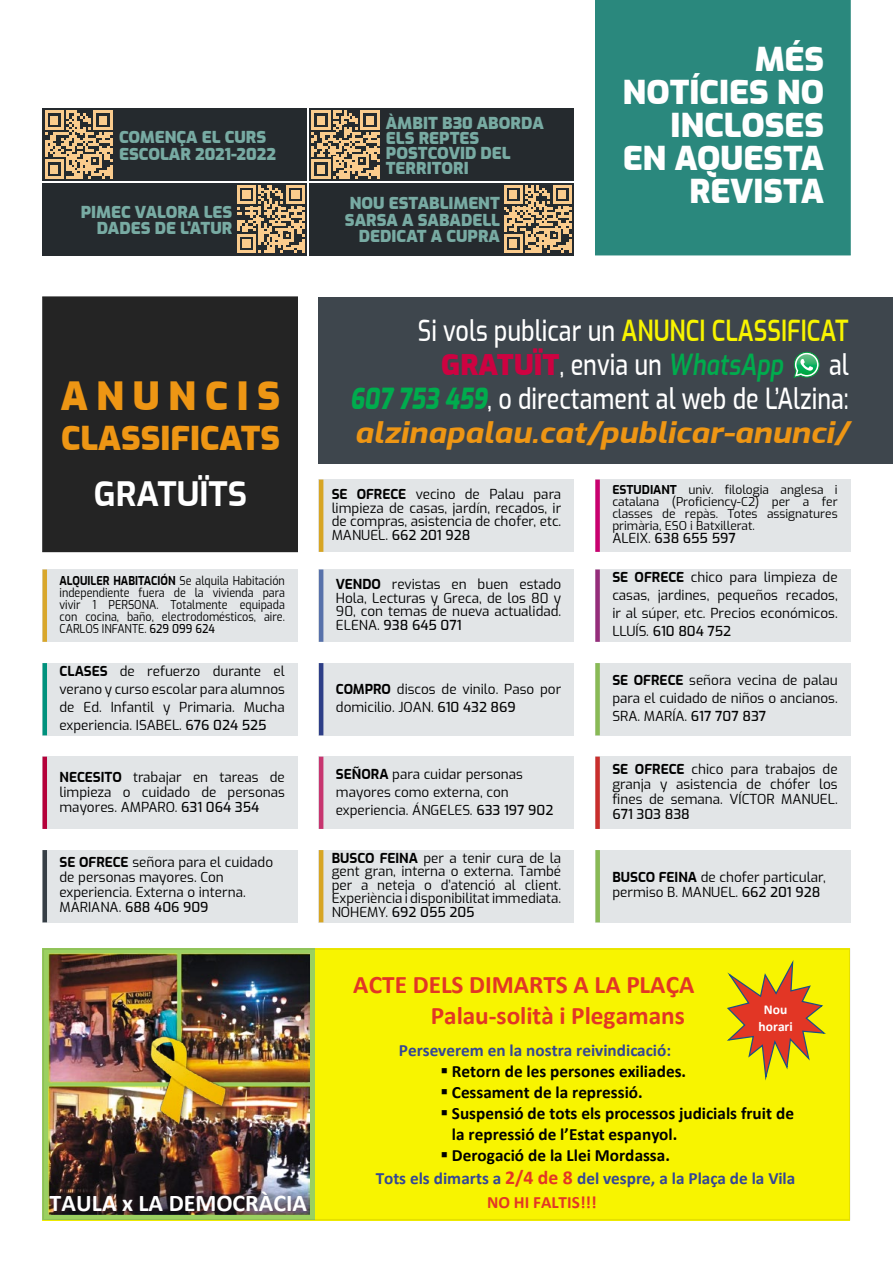
<style>
.page{position:relative;width:893px;height:1263px;background:#fff}
.page>*{position:absolute;margin:0;border:0;box-sizing:border-box;transform-origin:0 0}
.t1{font:900 39px "Exo";letter-spacing:.22em;color:#ee9614}
.H1W{font:900 33px/33px "Exo";color:#fff;text-align:right}
.t2{font:900 33px "Exo";color:#ee9614}
.t3{font:700 33px "Exo";color:#fff}
.t4{font:italic 700 28.5px/34.2px "Exo";color:#ee9614;text-align:justify;scale:1.14 1}
.t5{font:500 28.5px/34.2px "Exo";color:#fff;scale:.82 1}
.t6{font:700 25.35px/30.6px "Calibri";color:#e23625}
.t7{font:700 24px "Calibri";color:#fff}
.t8{font:700 17.25px/21px "Calibri";color:#000}
.t9{font:700 17.25px "Calibri";color:#334696}
.t10{font:700 17.25px "Calibri";color:#e23625}
.H1W-2{font:900 16.5px/16.5px "Exo";color:#78aba3}
.t11{font:13.5px/18px "Exo";color:#000;text-align:justify}
.t12{font:500 13.5px "Exo";color:#000}
.t13{font:700 13.5px/16.5px "Calibri";letter-spacing:.005em;color:#fff;text-align:center}
.t14{font:12px/12px "Exo";color:#000;text-align:justify;scale:.9 1}
.t15{font:12px/12px "Exo";color:#000;text-align:justify}
.s1{font-weight:700}
.s2{font-weight:500}
.s3{font-weight:600;color:#f8f400}
.s4{font-weight:900;color:#cd0241}
.s5{font-weight:600;font-style:italic;color:#00ac4d}
.s6{font-weight:500;font-style:normal;color:#fff}
.s7{font-weight:800;color:#00ac4d}
.s8{font-weight:400}
.s9{font-size:19.65px;color:#e23625}
</style>
<div class="page">
<div style="left:595px;top:0;width:255px;height:255px;background:#2a887d"></div>
<div style="left:43px;top:183px;width:264px;height:72px;background:#252a2e"></div>
<div style="left:43px;top:108px;width:264px;height:73px;background:#252a2e"></div>
<div style="left:309px;top:108px;width:265px;height:73px;background:#252a2e"></div>
<div style="left:309px;top:183px;width:265px;height:72px;background:#252a2e"></div>
<div style="left:43px;top:948px;width:807px;height:272px;background:#f8f400"></div>
<svg style="left:46px;top:951px;width:269px;height:266px;fill:#9bd060"></svg>
<img style="left:46px;top:951px;width:263px;height:263px">
<img style="left:148px;top:1033px;width:80px;height:98px">
<svg style="left:727px;top:960px;width:99px;height:121px"></svg>
<div style="left:43px;top:663px;width:255px;height:72px;background:#e2e5e7"></div>
<hr style="left:43px;top:663px;width:4px;height:72px;background:#00927d">
<div style="left:43px;top:757px;width:255px;height:72px;background:#e2e5e7"></div>
<hr style="left:43px;top:757px;width:4px;height:72px;background:#b5013a">
<div style="left:595px;top:480px;width:255px;height:72px;background:#e2e5e7"></div>
<div style="left:595px;top:480px;width:5px;height:72px;background:#c9006f"></div>
<div style="left:595px;top:663px;width:255px;height:72px;background:#e2e5e7"></div>
<div style="left:595px;top:663px;width:5px;height:72px;background:#89ba56"></div>
<div style="left:43px;top:850px;width:255px;height:72px;background:#e2e5e7"></div>
<hr style="left:43px;top:850px;width:4px;height:72px;background:#363e45">
<div style="left:595px;top:850px;width:256px;height:72px;background:#e2e5e7"></div>
<div style="left:595px;top:850px;width:5px;height:72px;background:#89ba56"></div>
<div style="left:319px;top:757px;width:255px;height:72px;background:#e2e5e7"></div>
<hr style="left:319px;top:757px;width:4px;height:72px;background:#c7356f">
<div style="left:595px;top:757px;width:255px;height:72px;background:#e2e5e7"></div>
<div style="left:595px;top:757px;width:5px;height:72px;background:#c92f2d"></div>
<div style="left:319px;top:297px;width:574px;height:167px;background:#3e464d"></div>
<div style="left:319px;top:663px;width:255px;height:72px;background:#e2e5e7"></div>
<hr style="left:319px;top:663px;width:4px;height:72px;background:#2d3e87">
<div style="left:323px;top:850px;width:251px;height:72px;background:#e2e5e7"></div>
<hr style="left:319px;top:850px;width:4px;height:72px;background:#d7a523">
<div style="left:323px;top:480px;width:251px;height:72px;background:#e2e5e7"></div>
<hr style="left:319px;top:480px;width:4px;height:72px;background:#d7a523">
<div style="left:595px;top:569px;width:255px;height:73px;background:#e2e5e7"></div>
<div style="left:595px;top:569px;width:5px;height:73px;background:#952d7b"></div>
<div style="left:319px;top:569px;width:255px;height:73px;background:#e2e5e7"></div>
<hr style="left:319px;top:569px;width:4px;height:73px;background:#5771aa">
<div style="left:43px;top:569px;width:255px;height:73px;background:#e2e5e7"></div>
<hr style="left:43px;top:569px;width:4px;height:73px;background:#d9a72b">
<svg style="left:793px;top:351px;width:27px;height:27px"></svg>
<svg style="left:45px;top:111px;width:68px;height:68px"></svg>
<svg style="left:311px;top:111px;width:68px;height:68px"></svg>
<svg style="left:237px;top:185px;width:68px;height:68px"></svg>
<svg style="left:504px;top:185px;width:68px;height:68px"></svg>
<div style="left:43px;top:297px;width:254px;height:255px;background:#242424"></div>
<div style="left:43px;top:297px;width:255px;height:255px;border:1px solid #242424"></div>
<p class="H1W-2" style="left:119px;top:128px;width:158px">COMENÇA EL CURS<br>ESCOLAR 2021-2022</p>
<p class="H1W-2" style="left:386px;top:114px;width:159px;line-height:15px">ÀMBIT B30 ABORDA<br>ELS REPTES<br>POSTCOVID DEL<br>TERRITORI</p>
<p class="H1W-2" style="left:81px;top:202px;width:153px;text-align:right">PIMEC VALORA LES<br>DADES DE L'ATUR</p>
<p class="H1W-2" style="left:345px;top:194px;width:157px;text-align:right">NOU ESTABLIMENT<br>SARSA A SABADELL<br>DEDICAT A CUPRA</p>
<p class="H1W" style="left:623px;top:40px;width:203px">MÉS<br>NOTÍCIES NO<br>INCLOSES<br>EN AQUESTA<br>REVISTA</p>
<h1 class="t1" style="left:61px;top:366px;width:221px">ANUNCIS</h1>
<h1 class="t2" style="left:61px;top:412px;width:221px">CLASSIFICATS</h1>
<h1 class="t3" style="left:94px;top:469px;width:155px">GRATUÏTS</h1>
<p class="t14" style="left:60px;top:574px;width:252px"><span class="s1">ALQUILER HABITACIÓN</span> Se alquila Habitación independiente fuera de la vivienda para vivir 1 PERSONA. Totalmente equipada con cocina, baño, electrodomésticos, aire.<br>CARLOS INFANTE. <span class="s2">629 099 624</span></p>
<p class="t11" style="left:60px;top:661px;width:227px"><span class="s1">CLASES</span> de refuerzo durante el verano y curso escolar para alumnos de Ed. Infantil y Primaria. Mucha experiencia. ISABEL. <span class="s2">676 024 525</span></p>
<p class="t11" style="left:60px;top:768px;width:227px;line-height:15px"><span class="s1">NECESITO</span> trabajar en tareas de limpieza o cuidado de personas mayores. AMPARO. <span class="s2">631 064 354</span></p>
<p class="t11" style="left:60px;top:854px;width:215px;line-height:15px;text-align:left"><span class="s1">SE OFRECE</span> señora para el cuidado de personas mayores. Con experiencia. Externa o interna.<br>MARIANA. <span class="s2">688 406 909</span></p>
<p class="t7" style="left:50px;top:1187px;width:259px">TAULA x LA DEMOCRÀCIA</p>
<p class="t5" style="left:441px;top:312px;width:499px;text-indent:-23px">Si vols publicar un <span class="s3">ANUNCI CLASSIFICAT<br></span><span class="s4">GRATUÏT</span>, envia un <span class="s5">WhatsApp</span></p>
<p class="t4" style="left:350px;top:346px;width:439px;text-indent:479px"><span class="s6">al </span><span class="s7">607 753 459</span><span class="s6">, o directament al web de L’Alzina: </span>alzinapalau.cat/publicar-anunci/</p>
<p class="t11" style="left:332px;top:487px;width:231px;line-height:13.5px"><span class="s1">SE OFRECE</span> vecino de Palau para limpieza de casas, jardín, recados, ir de compras, asistencia de chofer, etc.<br>MANUEL. <span class="s2">662 201 928</span></p>
<p class="t11" style="left:336px;top:577px;width:227px;line-height:13.5px"><span class="s1">VENDO</span> revistas en buen estado Hola, Lecturas y Greca, de los 80 y 90, con temas de nueva actualidad.<br>ELENA. <span class="s2">938 645 071</span></p>
<p class="t11" style="left:336px;top:679px;width:227px"><span class="s1">COMPRO</span> discos de vinilo. Paso por domicilio. JOAN. <span class="s2">610 432 869</span></p>
<p class="t15" style="left:612px;top:483px;width:227px"><span class="s1">ESTUDIANT</span> univ. filologia anglesa i catalana (Proficiency-C2) per a fer classes de repàs. Totes assignatures primària, ESO i Batxillerat.</p>
<p class="t12" style="left:612px;top:528px;width:125px"><span class="s8">ALEIX.</span> 638 655 597</p>
<p class="t11" style="left:612px;top:568px;width:227px"><span class="s1">SE OFRECE</span> chico para limpieza de casas, jardines, pequeños recados, ir al súper, etc. Precios económicos.<br>LLUÍS. <span class="s2">610 804 752</span></p>
<p class="t11" style="left:612px;top:670px;width:227px"><span class="s1">SE OFRECE</span> señora vecina de palau para el cuidado de niños o ancianos.<br>SRA. MARÍA. <span class="s2">617 707 837</span></p>
<p class="t11" style="left:336px;top:764px;width:219px;text-align:left"><span class="s1">SEÑORA</span> para cuidar personas mayores como externa, con experiencia. ÁNGELES. <span class="s2">633 197 902</span></p>
<p class="t11" style="left:612px;top:761px;width:227px;line-height:15px"><span class="s1">SE OFRECE</span> chico para trabajos de granja y asistencia de chófer los fines de semana. VÍCTOR MANUEL.<br><span class="s2">671 303 838</span></p>
<p class="t11" style="left:332px;top:851px;width:231px;line-height:13.5px"><span class="s1">BUSCO FEINA</span> per a tenir cura de la gent gran, interna o externa. També per a neteja o d’atenció al client.<br>Experiència i disponibilitat immediata.<br>NOHEMY. <span class="s2">692 055 205</span></p>
<p class="t11" style="left:612px;top:869px;width:215px;line-height:15px"><span class="s1">BUSCO FEINA</span> de chofer particular, permiso B. MANUEL. <span class="s2">662 201 928</span></p>
<p class="t6" style="left:431px;top:969px;width:265px;text-indent:-78px">ACTE DELS DIMARTS A LA PLAÇA<br>Palau-solità i Plegamans</p>
<p class="t9" style="left:399px;top:1039px;width:274px">Perseverem en la nostra reivindicació:</p>
<p class="t8" style="left:441px;top:1060px;width:247px">▪ Retorn de les persones exiliades.</p>
<p class="t8" style="left:441px;top:1081px;width:204px">▪ Cessament de la repressió.</p>
<p class="t8" style="left:452px;top:1102px;width:344px;text-indent:-11px">▪ Suspensió de tots els processos judicials fruit de la repressió de l’Estat espanyol.</p>
<p class="t8" style="left:441px;top:1144px;width:231px">▪ Derogació de la Llei Mordassa.</p>
<p class="t9" style="left:376px;top:1168px;width:421px">Tots els dimarts a <span class="s9">2/4 de 8</span> del vespre, a la Plaça de la Vila</p>
<p class="t10" style="left:487px;top:1191px;width:111px">NO HI FALTIS!!!</p>
<p class="t13" style="left:758px;top:1001px;width:36px">Nou horari</p>
</div>
